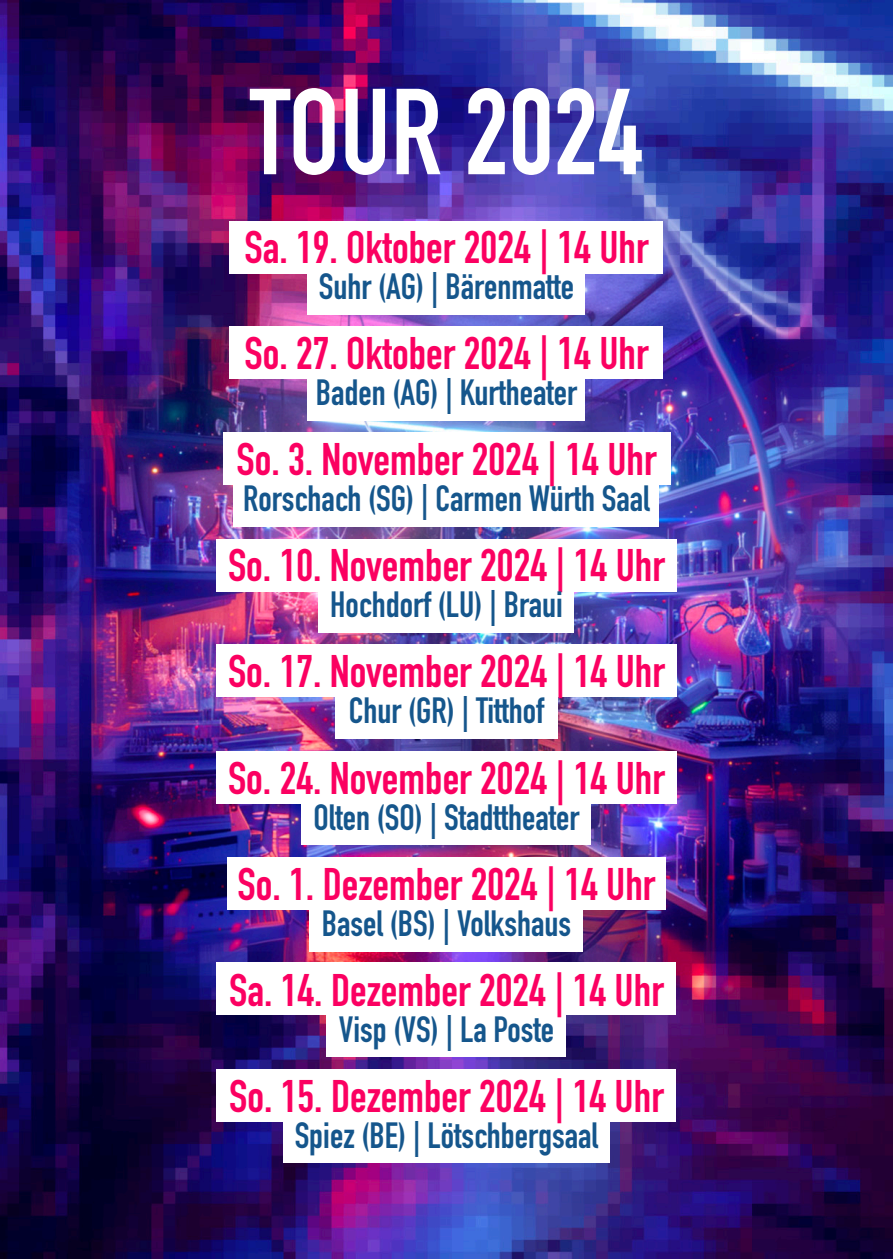
<style>
.page{position:relative;width:893px;height:1259px;background:#fff}
.page>*{position:absolute;margin:0;border:0;box-sizing:border-box;transform-origin:0 0}
.t1{font:700 120px "DIN Condensed";color:#fff}
.t2{font:700 45px "DIN Condensed";color:#fb0061}
.t3{font:700 36px "DIN Condensed";color:#15568c}
</style>
<div class="page">
<img style="left:0;top:0;width:893px;height:1259px">
<div style="left:216px;top:644px;width:461px;height:53px;background:#fff"></div>
<div style="left:216px;top:750px;width:461px;height:53px;background:#fff"></div>
<div style="left:227px;top:857px;width:439px;height:52px;background:#fff"></div>
<div style="left:217px;top:962px;width:459px;height:53px;background:#fff"></div>
<div style="left:217px;top:1069px;width:459px;height:52px;background:#fff"></div>
<div style="left:335px;top:686px;width:223px;height:53px;background:#fff"></div>
<div style="left:302px;top:792px;width:289px;height:53px;background:#fff"></div>
<div style="left:310px;top:898px;width:273px;height:53px;background:#fff"></div>
<div style="left:327px;top:1004px;width:239px;height:53px;background:#fff"></div>
<div style="left:283px;top:1110px;width:327px;height:53px;background:#fff"></div>
<div style="left:223px;top:432px;width:447px;height:53px;background:#fff"></div>
<div style="left:216px;top:539px;width:461px;height:52px;background:#fff"></div>
<div style="left:234px;top:474px;width:425px;height:53px;background:#fff"></div>
<div style="left:319px;top:580px;width:255px;height:53px;background:#fff"></div>
<div style="left:230px;top:221px;width:433px;height:52px;background:#fff"></div>
<div style="left:230px;top:326px;width:433px;height:53px;background:#fff"></div>
<div style="left:308px;top:262px;width:277px;height:53px;background:#fff"></div>
<div style="left:308px;top:368px;width:277px;height:53px;background:#fff"></div>
<p class="t1" style="left:250px;top:51px;width:394px">TOUR 2024</p>
<p class="t2" style="left:244px;top:217px;width:406px">Sa. 19. Oktober 2024 | 14 Uhr</p>
<p class="t3" style="left:319px;top:262px;width:257px">Suhr (AG) | Bärenmatte</p>
<p class="t2" style="left:244px;top:323px;width:406px">So. 27. Oktober 2024 | 14 Uhr</p>
<p class="t3" style="left:316px;top:368px;width:263px">Baden (AG) | Kurtheater</p>
<p class="t2" style="left:236px;top:429px;width:422px">So. 3. November 2024 | 14 Uhr</p>
<p class="t3" style="left:243px;top:474px;width:408px">Rorschach (SG) | Carmen Würth Saal</p>
<p class="t2" style="left:228px;top:535px;width:438px">So. 10. November 2024 | 14 Uhr</p>
<p class="t3" style="left:330px;top:580px;width:234px">Hochdorf (LU) | Braui</p>
<p class="t2" style="left:228px;top:641px;width:438px">So. 17. November 2024 | 14 Uhr</p>
<p class="t3" style="left:349px;top:686px;width:197px">Chur (GR) | Titthof</p>
<p class="t2" style="left:228px;top:747px;width:438px">So. 24. November 2024 | 14 Uhr</p>
<p class="t3" style="left:313px;top:792px;width:268px">Olten (SO) | Stadttheater</p>
<p class="t2" style="left:238px;top:853px;width:419px">So. 1. Dezember 2024 | 14 Uhr</p>
<p class="t3" style="left:322px;top:898px;width:251px">Basel (BS) | Volkshaus</p>
<p class="t2" style="left:229px;top:959px;width:436px">Sa. 14. Dezember 2024 | 14 Uhr</p>
<p class="t3" style="left:339px;top:1004px;width:217px">Visp (VS) | La Poste</p>
<p class="t2" style="left:229px;top:1065px;width:436px">So. 15. Dezember 2024 | 14 Uhr</p>
<p class="t3" style="left:295px;top:1110px;width:305px">Spiez (BE) | Lötschbergsaal</p>
</div>
